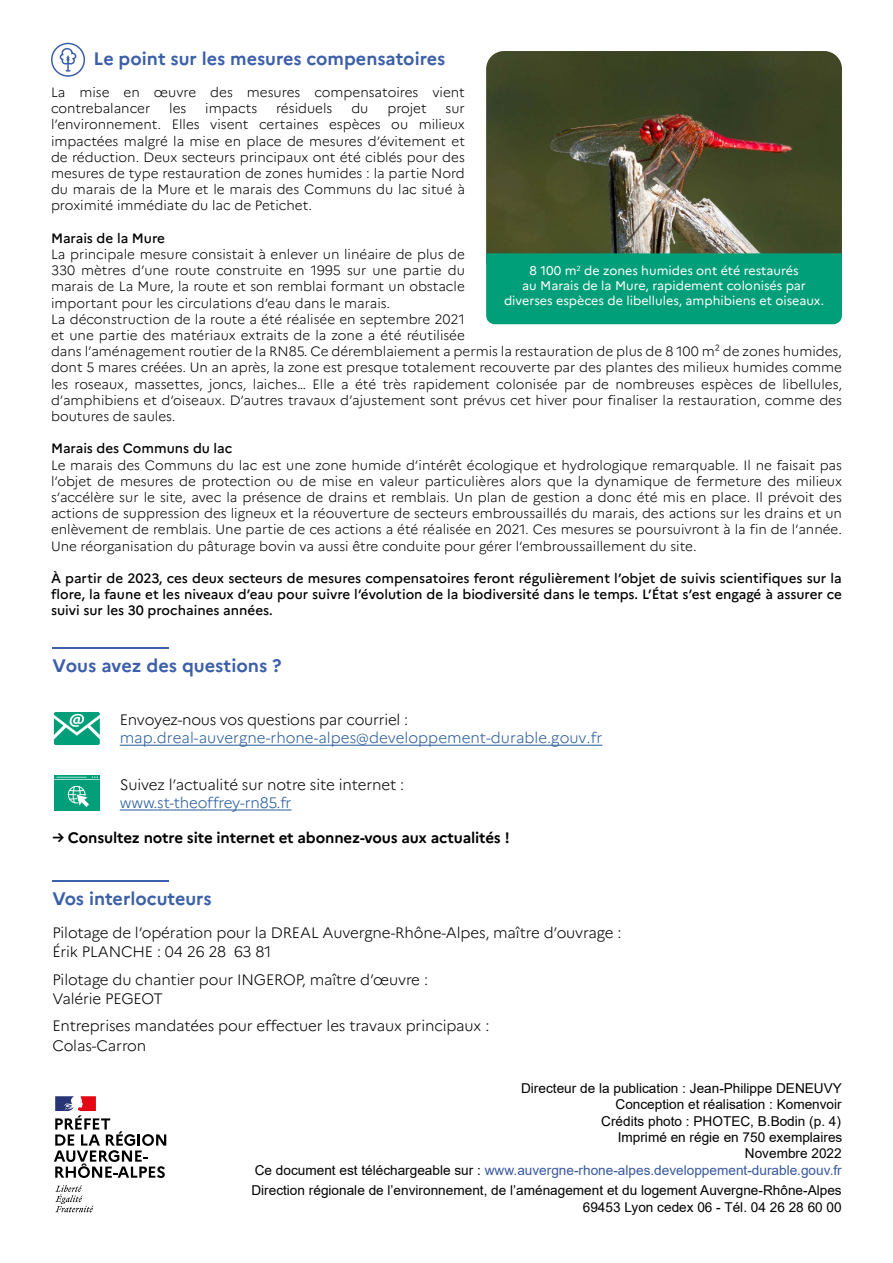
<style>
.page{position:relative;width:893px;height:1263px;background:#fff}
.page>*{position:absolute;margin:0;border:0;box-sizing:border-box;transform-origin:0 0}
.t1{font:700 18.15px "Marianne";color:#3b5fa9}
.t2{font:700 18px "Marianne";color:#3b5fa9}
.t3{font:300 15.15px/19.6px "Marianne";letter-spacing:-.01em;color:#000}
.t4{font:300 15.15px "Marianne";color:#275b9b}
.t5{font:700 15.15px "Marianne";letter-spacing:-.01em;color:#000}
.t6{font:13.65px/16.4px "Arial";color:#000;text-align:right}
.t7{font:300 13.5px/16.2px "Marianne";color:#000}
.t8{font:500 13.5px/16.2px "Marianne";color:#000;text-align:justify}
.t9{font:12.6px/15px "Marianne";color:#fff;text-align:center}
.s1{color:#38589d}
</style>
<div class="page">
<img style="left:486px;top:51px;width:356px;height:202px">
<div style="left:486px;top:253px;width:356px;height:71px;background:#009f79"></div>
<svg style="left:55px;top:1185px;width:38px;height:27px"></svg>
<svg style="left:54px;top:1096px;width:112px;height:82px"></svg>
<svg style="left:120px;top:809px;width:172px;height:1px"></svg>
<hr style="left:120px;top:745px;width:482px;height:1px;background:#275b9b">
<svg style="left:54px;top:712px;width:46px;height:33px;background:#3bb598"></svg>
<hr style="left:54px;top:775px;width:45px;height:4px;background:#009f79">
<div style="left:54px;top:779px;width:45px;height:32px;background:#009f79"></div>
<svg style="left:68px;top:786px;width:22px;height:22px"></svg>
<svg style="left:54px;top:776px;width:46px;height:4px"></svg>
<hr style="left:52px;top:648px;width:117px;height:1px;background:#3b5fa9">
<hr style="left:52px;top:880px;width:117px;height:1px;background:#3b5fa9">
<div style="left:51px;top:43px;width:34px;height:34px;border:2px solid #3b5fa9;border-radius:50%"></div>
<svg style="left:59px;top:47px;width:18px;height:25px"></svg>
<h2 class="t2" style="left:94px;top:47px;width:353px">Le point sur les mesures compensatoires</h2>
<p class="t7" style="left:51px;top:84px;width:415px">La mise en œuvre des mesures compensatoires vient contrebalancer</p>
<p class="t7" style="left:169px;top:100px;width:19px">les</p>
<p class="t7" style="left:205px;top:100px;width:53px">impacts</p>
<p class="t7" style="left:276px;top:100px;width:58px">résiduels</p>
<p class="t7" style="left:351px;top:100px;width:19px">du</p>
<p class="t7" style="left:387px;top:100px;width:41px">projet</p>
<p class="t7" style="left:51px;top:100px;width:415px;text-align:justify;text-indent:395px">sur l’environnement. Elles visent certaines espèces ou milieux impactées malgré la mise en place de mesures d’évitement et de réduction. Deux secteurs principaux ont été ciblés pour des mesures de type restauration de zones humides : la partie Nord du marais de la Mure et le marais des Communs du lac situé à proximité immédiate du lac de Petichet.</p>
<p class="t8" style="left:51px;top:230px;width:116px">Marais de la Mure</p>
<p class="t7" style="left:51px;top:246px;width:792px">La principale mesure consistait à enlever un linéaire de plus de<br>330 mètres d’une route construite en 1995 sur une partie du<br>marais de La Mure, la route et son remblai formant un obstacle<br>important pour les circulations d’eau dans le marais.<br>La déconstruction de la route a été réalisée en septembre 2021<br>et une partie des matériaux extraits de la zone a été réutilisée<br>dans l’aménagement routier de la RN85. Ce déremblaiement a permis la restauration de plus de 8 100 m² de zones humides, dont 5 mares créées. Un an après, la zone est presque totalement recouverte par des plantes des milieux humides comme les roseaux, massettes, joncs, laiches… Elle a été très rapidement colonisée par de nombreuses espèces de libellules, d’amphibiens et d’oiseaux. D’autres travaux d’ajustement sont prévus cet hiver pour finaliser la restauration, comme des boutures de saules.</p>
<p class="t8" style="left:51px;top:440px;width:183px">Marais des Communs du lac</p>
<p class="t7" style="left:51px;top:457px;width:792px;text-align:justify">Le marais des Communs du lac est une zone humide d’intérêt écologique et hydrologique remarquable. Il ne faisait pas l’objet de mesures de protection ou de mise en valeur particulières alors que la dynamique de fermeture des milieux s’accélère sur le site, avec la présence de drains et remblais. Un plan de gestion a donc été mis en place. Il prévoit des actions de suppression des ligneux et la réouverture de secteurs embroussaillés du marais, des actions sur les drains et un enlèvement de remblais. Une partie de ces actions a été réalisée en 2021. Ces mesures se poursuivront à la fin de l’année.<br>Une réorganisation du pâturage bovin va aussi être conduite pour gérer l’embroussaillement du site.</p>
<p class="t8" style="left:51px;top:570px;width:792px">À partir de 2023, ces deux secteurs de mesures compensatoires feront régulièrement l’objet de suivis scientifiques sur la flore, la faune et les niveaux d’eau pour suivre l’évolution de la biodiversité dans le temps. L’État s’est engagé à assurer ce suivi sur les 30 prochaines années.</p>
<p class="t9" style="left:504px;top:263px;width:322px">8 100 m<sup>2</sup> de zones humides ont été restaurés<br>au Marais de la Mure, rapidement colonisés par diverses espèces de libellules, amphibiens et oiseaux.</p>
<h1 class="t1" style="left:52px;top:655px;width:231px">Vous avez des questions ?</h1>
<p class="t3" style="left:120px;top:710px;width:290px">Envoyez-nous vos questions par courriel :</p>
<p class="t4" style="left:120px;top:729px;width:484px">map.dreal-auvergne-rhone-alpes@developpement-durable.gouv.fr</p>
<p class="t3" style="left:120px;top:775px;width:286px">Suivez l’actualité sur notre site internet :</p>
<p class="t4" style="left:120px;top:793px;width:173px">www.st-theoffrey-rn85.fr</p>
<p class="t5" style="left:52px;top:828px;width:459px">→ Consultez notre site internet et abonnez-vous aux actualités !</p>
<h1 class="t1" style="left:52px;top:887px;width:161px">Vos interlocuteurs</h1>
<p class="t3" style="left:52px;top:922px;width:571px">Pilotage de l’opération pour la DREAL Auvergne-Rhône-Alpes, maître d’ouvrage :<br>Érik PLANCHE : 04 26 28 63 81</p>
<p class="t3" style="left:52px;top:969px;width:377px">Pilotage du chantier pour INGEROP, maître d’œuvre :<br>Valérie PEGEOT</p>
<p class="t3" style="left:52px;top:1016px;width:439px">Entreprises mandatées pour effectuer les travaux principaux :<br>Colas-Carron</p>
<p class="t6" style="left:255px;top:1080px;width:589px">Directeur de la publication : Jean-Philippe DENEUVY<br>Conception et réalisation : Komenvoir<br>Crédits photo : PHOTEC, B.Bodin (p. 4)<br>Imprimé en régie en 750 exemplaires<br>Novembre 2022<br>Ce document est téléchargeable sur : <span class="s1">www.auvergne-rhone-alpes.developpement-durable.gouv.fr</span></p>
<p class="t6" style="left:251px;top:1182px;width:592px">Direction régionale de l’environnement, de l’aménagement et du logement Auvergne-Rhône-Alpes<br>69453 Lyon cedex 06 - Tél. 04 26 28 60 00</p>
</div>
